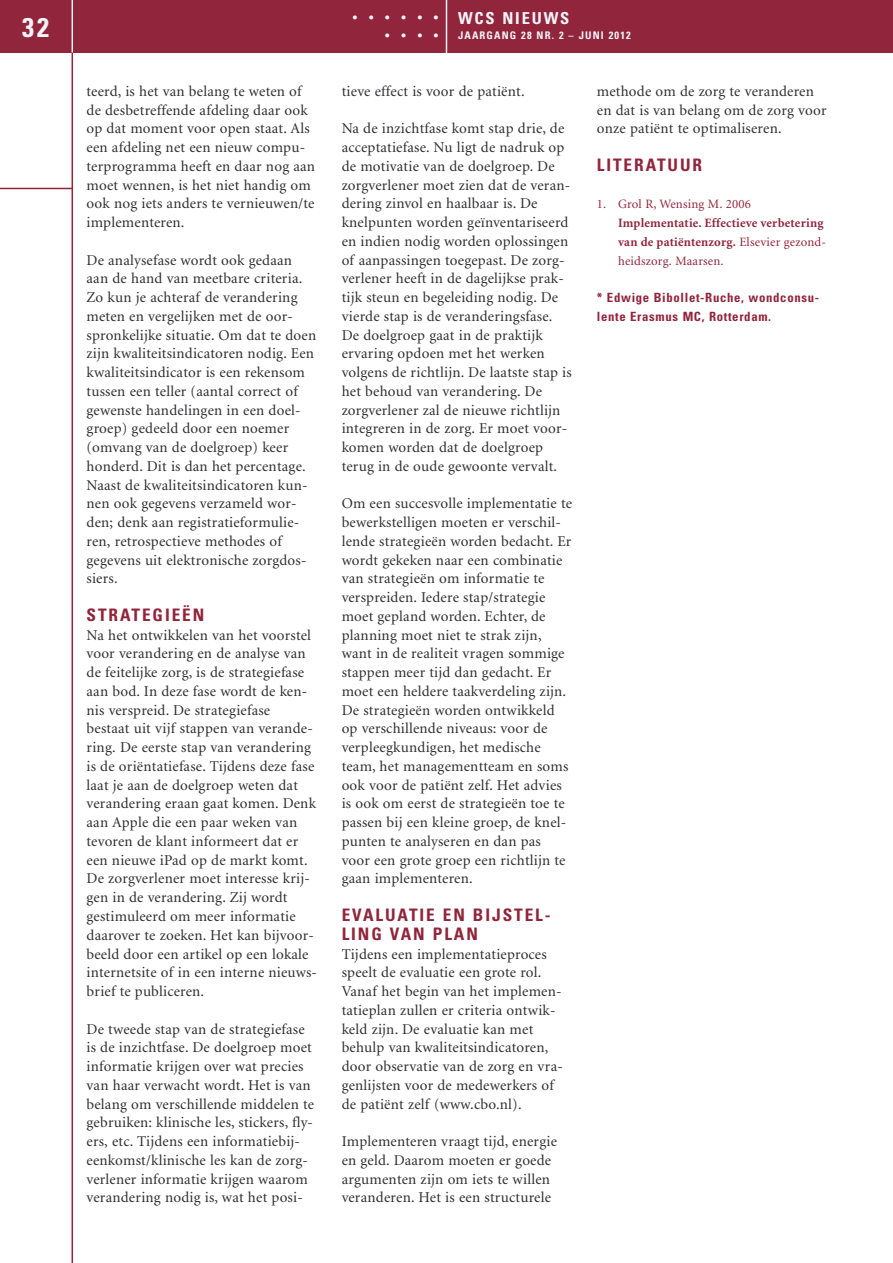
<style>
.page{position:relative;width:893px;height:1263px;background:#fff}
.page>*{position:absolute;margin:0;border:0;box-sizing:border-box;transform-origin:0 0}
.t1{font:36px "Times";color:#f2f3f9}
.t2{font:700 condensed 27px "Univers";color:#f2f3f9}
.t3{font:700 condensed 17.25px/18.8px "Univers";letter-spacing:.11em;color:#91253b}
.t4{font:700 condensed 16.5px "Univers";letter-spacing:.11em;color:#f2f3f9}
.t5{font:15px/18.8px "Minion";letter-spacing:.015em;color:#2e2d30}
.t6{font:700 12.75px/18.8px "Minion";letter-spacing:.015em;color:#91253b}
.t7{font:700 condensed 12.75px/18.8px "Univers";letter-spacing:.055em;color:#91253b}
.t8{font:12.75px "Minion";letter-spacing:.015em;color:#91253b}
.t9{font:700 condensed 10.5px "Univers";letter-spacing:.11em;color:#f2f3f9}
.s1{font-weight:400}
</style>
<div class="page">
<hr style="left:72px;top:47px;width:1px;height:1216px;background:#91253b">
<div style="left:0;top:0;width:893px;height:53px;background:#91253b"></div>
<hr style="left:0;top:188px;width:72px;height:1px;background:#91253b">
<hr style="left:446px;top:0;width:1px;height:55px;background:#f2f3f9">
<hr style="left:72px;top:0;width:1px;height:53px;background:#f2f3f9">
<h2 class="t2" style="left:22px;top:17px;width:28px">32</h2>
<p class="t5" style="left:87px;top:83px;width:230px">teerd, is het van belang te weten of de desbetreffende afdeling daar ook op dat moment voor open staat. Als een afdeling net een nieuw compu&shy;terprogramma heeft en daar nog aan moet wennen, is het niet handig om ook nog iets anders te vernieuwen/te implementeren.</p>
<p class="t5" style="left:87px;top:252px;width:231px">De analysefase wordt ook gedaan aan de hand van meetbare criteria.<br>Zo kun je achteraf de verandering meten en vergelijken met de oor&shy;spronkelijke situatie. Om dat te doen zijn kwaliteitsindicatoren nodig. Een kwaliteitsindicator is een rekensom tussen een teller (aantal correct of gewenste handelingen in een doel&shy;groep) gedeeld door een noemer (omvang van de doelgroep) keer honderd. Dit is dan het percentage.<br>Naast de kwaliteitsindicatoren kun&shy;nen ook gegevens verzameld wor&shy;den; denk aan registratieformulie&shy;ren, retrospectieve methodes of gegevens uit elektronische zorgdos&shy;siers.</p>
<p class="t3" style="left:87px;top:607px;width:119px">STRATEGIEËN</p>
<p class="t5" style="left:87px;top:627px;width:232px">Na het ontwikkelen van het voorstel voor verandering en de analyse van de feitelijke zorg, is de strategiefase aan bod. In deze fase wordt de ken&shy;nis verspreid. De strategiefase<br>bestaat uit vijf stappen van verande&shy;ring. De eerste stap van verandering is de oriëntatiefase. Tijdens deze fase laat je aan de doelgroep weten dat verandering eraan gaat komen. Denk aan Apple die een paar weken van tevoren de klant informeert dat er een nieuwe iPad op de markt komt.<br>De zorgverlener moet interesse krij&shy;gen in de verandering. Zij wordt gestimuleerd om meer informatie daarover te zoeken. Het kan bijvoor&shy;beeld door een artikel op een lokale internetsite of in een interne nieuws&shy;brief te publiceren.</p>
<p class="t5" style="left:87px;top:1020px;width:229px">De tweede stap van de strategiefase is de inzichtfase. De doelgroep moet informatie krijgen over wat precies van haar verwacht wordt. Het is van belang om verschillende middelen te gebruiken: klinische les, stickers, fly&shy;ers, etc. Tijdens een informatiebij&shy;eenkomst/klinische les kan de zorg&shy;verlener informatie krijgen waarom verandering nodig is, wat het posi-</p>
<h1 class="t1" style="left:349px;top:-15px;width:92px">......</h1>
<h1 class="t1" style="left:382px;top:3px;width:59px">....</h1>
<p class="t4" style="left:458px;top:12px;width:113px">WCS NIEUWS</p>
<p class="t9" style="left:458px;top:31px;width:174px">JAARGANG 28 NR. 2 – JUNI 2012</p>
<p class="t5" style="left:342px;top:83px;width:184px">tieve effect is voor de patiënt.</p>
<p class="t5" style="left:342px;top:120px;width:232px">Na de inzichtfase komt stap drie, de acceptatiefase. Nu ligt de nadruk op de motivatie van de doelgroep. De zorgverlener moet zien dat de veran&shy;dering zinvol en haalbaar is. De knelpunten worden geïnventariseerd en indien nodig worden oplossingen of aanpassingen toegepast. De zorg&shy;verlener heeft in de dagelijkse prak&shy;tijk steun en begeleiding nodig. De vierde stap is de veranderingsfase.<br>De doelgroep gaat in de praktijk ervaring opdoen met het werken volgens de richtlijn. De laatste stap is het behoud van verandering. De zorgverlener zal de nieuwe richtlijn integreren in de zorg. Er moet voor&shy;komen worden dat de doelgroep terug in de oude gewoonte vervalt.</p>
<p class="t5" style="left:342px;top:495px;width:232px">Om een succesvolle implementatie te bewerkstelligen moeten er verschil&shy;lende strategieën worden bedacht. Er wordt gekeken naar een combinatie van strategieën om informatie te verspreiden. Iedere stap/strategie moet gepland worden. Echter, de planning moet niet te strak zijn, want in de realiteit vragen sommige stappen meer tijd dan gedacht. Er moet een heldere taakverdeling zijn.<br>De strategieën worden ontwikkeld op verschillende niveaus: voor de verpleegkundigen, het medische team, het managementteam en soms ook voor de patiënt zelf. Het advies is ook om eerst de strategieën toe te passen bij een kleine groep, de knel&shy;punten te analyseren en dan pas voor een grote groep een richtlijn te gaan implementeren.</p>
<p class="t3" style="left:342px;top:907px;width:210px">EVALUATIE EN BIJSTEL-<br>LING VAN PLAN</p>
<p class="t5" style="left:342px;top:945px;width:223px">Tijdens een implementatieproces speelt de evaluatie een grote rol.<br>Vanaf het begin van het implemen&shy;tatieplan zullen er criteria ontwik&shy;keld zijn. De evaluatie kan met behulp van kwaliteitsindicatoren, door observatie van de zorg en vra&shy;genlijsten voor de medewerkers of de patiënt zelf (www.cbo.nl).</p>
<p class="t5" style="left:342px;top:1133px;width:217px">Implementeren vraagt tijd, energie en geld. Daarom moeten er goede argumenten zijn om iets te willen veranderen. Het is een structurele</p>
<p class="t5" style="left:597px;top:83px;width:231px">methode om de zorg te veranderen en dat is van belang om de zorg voor onze patiënt te optimaliseren.</p>
<p class="t3" style="left:597px;top:157px;width:107px">LITERATUUR</p>
<p class="t8" style="left:597px;top:199px;width:156px">1. Grol R, Wensing M. 2006</p>
<p class="t6" style="left:618px;top:215px;width:210px">Implementatie. Effectieve verbetering van de patiëntenzorg. <span class="s1">Elsevier gezond&shy;heidszorg. Maarsen.</span></p>
<p class="t7" style="left:597px;top:289px;width:224px">* Edwige Bibollet-Ruche, wondconsu&shy;lente Erasmus MC, Rotterdam.</p>
</div>
